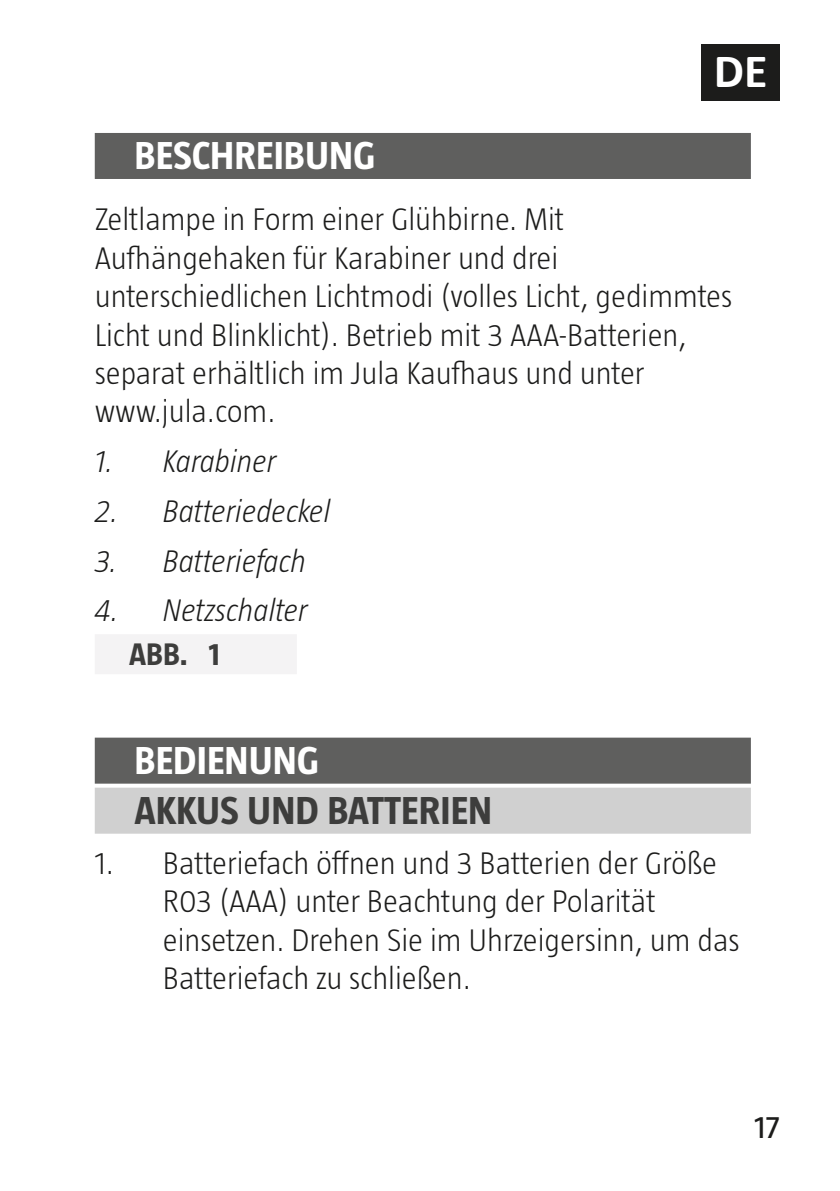
<style>
.page{position:relative;width:840px;height:1191px;background:#fff}
.page>*{position:absolute;margin:0;border:0;box-sizing:border-box;transform-origin:0 0}
.t1{font:700 48px "Calibri";color:#fff}
.t2{font:700 40px "Taz";color:#fff}
.t3{font:700 40px "Taz";color:#3d3d3c}
.t4{font:300 32px/38.4px "Taz";color:#1c1c1b}
.t5{font:italic 300 32px "Taz";color:#1c1c1b}
.t6{font:700 32px "Taz";color:#3d3d3c}
.t7{font:32px "Taz";color:#1c1c1b}
</style>
<div class="page">
<div style="left:701px;top:44px;width:78px;height:57px;background:#1c1c1b"></div>
<div style="left:95px;top:133px;width:655px;height:46px;background:#5f5f5e"></div>
<div style="left:95px;top:634px;width:202px;height:40px;background:#f4f3f4"></div>
<div style="left:95px;top:737px;width:655px;height:46px;background:#5f5f5e"></div>
<div style="left:95px;top:787px;width:655px;height:46px;background:#d0d0d0"></div>
<h1 class="t1" style="left:713px;top:37px;width:55px">DE</h1>
<p class="t2" style="left:134px;top:133px;width:242px">BESCHREIBUNG</p>
<p class="t4" style="left:95px;top:200px;width:638px">Zeltlampe in Form einer Glühbirne. Mit Aufhängehaken für Karabiner und drei unterschiedlichen Lichtmodi (volles Licht, gedimmtes Licht und Blinklicht). Betrieb mit 3 AAA-Batterien, separat erhältlich im Jula Kaufhaus und unter www.jula.com.</p>
<p class="t5" style="left:95px;top:443px;width:183px">1. Karabiner</p>
<p class="t5" style="left:95px;top:493px;width:237px">2. Batteriedeckel</p>
<p class="t5" style="left:95px;top:543px;width:213px">3. Batteriefach</p>
<p class="t5" style="left:95px;top:592px;width:214px">4. Netzschalter</p>
<p class="t6" style="left:129px;top:636px;width:92px">ABB. 1</p>
<p class="t2" style="left:134px;top:738px;width:186px">BEDIENUNG</p>
<p class="t3" style="left:134px;top:788px;width:359px">AKKUS UND BATTERIEN</p>
<p class="t4" style="left:163px;top:843px;width:578px;text-indent:-68px">1. Batteriefach öffnen und 3 Batterien der Größe R03 (AAA) unter Beachtung der Polarität einsetzen. Drehen Sie im Uhrzeigersinn, um das Batteriefach zu schließen.</p>
<p class="t7" style="left:754px;top:1109px;width:27px">17</p>
</div>
